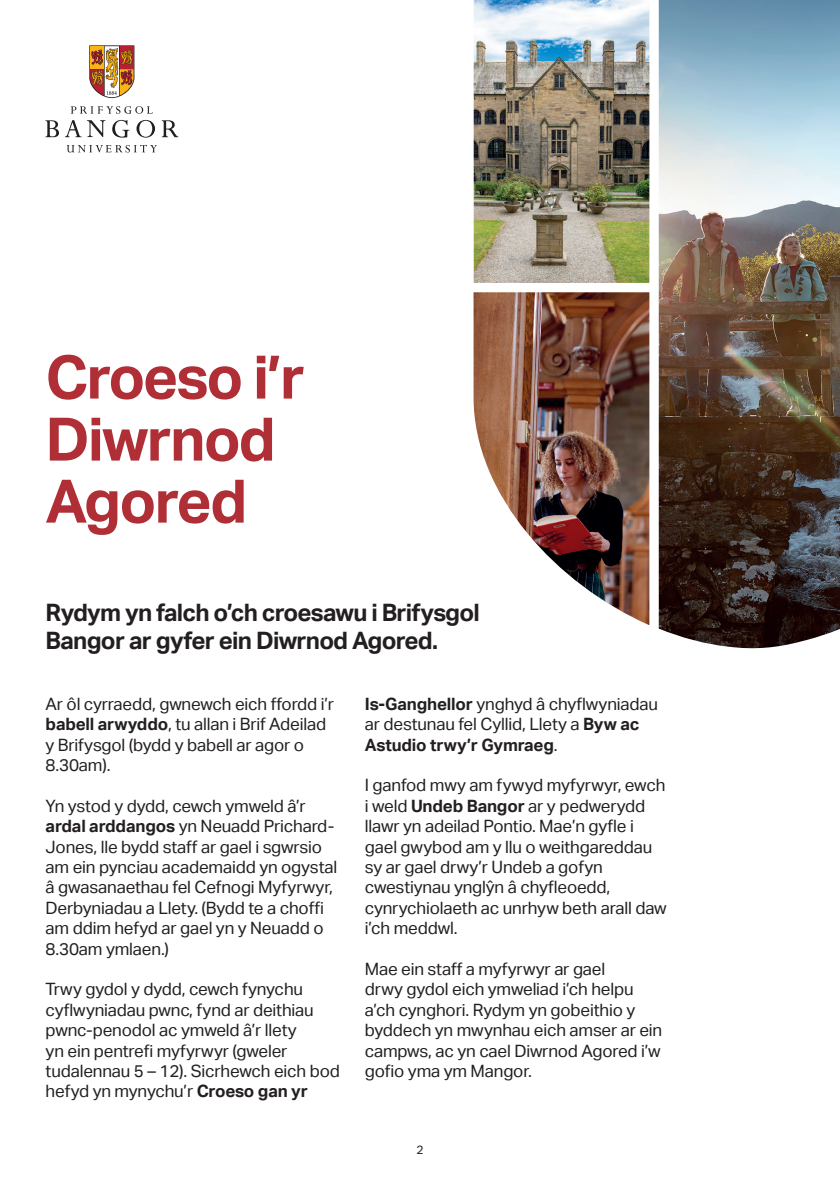
<style>
.page{position:relative;width:840px;height:1191px;background:#fff}
.page>*{position:absolute;margin:0;border:0;box-sizing:border-box;transform-origin:0 0}
.t1{font:700 60px/62px "Aktiv Grotesk";letter-spacing:-.03em;color:#b02f37}
.SubTitle{font:700 24px/28px "Aktiv Grotesk";letter-spacing:-.03em;color:#231f20}
.Body_Copy{font:17px/20.4px "Aktiv Grotesk";letter-spacing:-.01em;color:#231f20}
.t2{font:12px "Aktiv Grotesk";color:#231f20}
.s1{font-weight:700}
</style>
<div class="page">
<img style="left:473px;top:0;width:366px;height:649px">
<svg style="left:45px;top:120px;width:14px;height:17px"></svg>
<svg style="left:65px;top:120px;width:40px;height:17px"></svg>
<svg style="left:112px;top:120px;width:17px;height:18px"></svg>
<svg style="left:136px;top:120px;width:19px;height:18px"></svg>
<svg style="left:162px;top:120px;width:16px;height:17px"></svg>
<svg style="left:67px;top:145px;width:90px;height:7px"></svg>
<svg style="left:71px;top:106px;width:82px;height:8px"></svg>
<svg style="left:89px;top:45px;width:45px;height:53px"></svg>
<p class="t1" style="left:45px;top:347px;width:261px">Croeso i’r</p>
<p class="t1" style="left:45px;top:409px;width:232px">Diwrnod<br>Agored</p>
<p class="SubTitle" style="left:46px;top:599px;width:435px">Rydym yn falch o’ch croesawu i Brifysgol<br>Bangor ar gyfer ein Diwrnod Agored.</p>
<p class="Body_Copy" style="left:46px;top:693px;width:290px">Ar ôl cyrraedd, gwnewch eich ffordd i’r <span class="s1">babell arwyddo</span>, tu allan i Brif Adeilad y Brifysgol (bydd y babell ar agor o<br>8.30am).</p>
<p class="Body_Copy" style="left:46px;top:795px;width:293px">Yn ystod y dydd, cewch ymweld â’r <span class="s1">ardal arddangos</span> yn Neuadd Prichard-Jones, lle bydd staff ar gael i sgwrsio am ein pynciau academaidd yn ogystal â gwasanaethau fel Cefnogi Myfyrwyr, Derbyniadau a Llety. (Bydd te a choffi am ddim hefyd ar gael yn y Neuadd o 8.30am ymlaen.)</p>
<p class="Body_Copy" style="left:46px;top:979px;width:296px">Trwy gydol y dydd, cewch fynychu cyflwyniadau pwnc, fynd ar deithiau pwnc-penodol ac ymweld â’r llety<br>yn ein pentrefi myfyrwyr (gweler tudalennau 5 – 12). Sicrhewch eich bod hefyd yn mynychu’r <span class="s1">Croeso gan yr</span></p>
<p class="Body_Copy" style="left:364px;top:693px;width:294px"><span class="s1">Is-Ganghellor</span> ynghyd â chyflwyniadau ar destunau fel Cyllid, Llety a <span class="s1">Byw ac<br>Astudio trwy’r Gymraeg</span>.</p>
<p class="Body_Copy" style="left:364px;top:775px;width:303px">I ganfod mwy am fywyd myfyrwyr, ewch i weld <span class="s1">Undeb Bangor</span> ar y pedwerydd llawr yn adeilad Pontio. Mae’n gyfle i gael gwybod am y llu o weithgareddau sy ar gael drwy’r Undeb a gofyn cwestiynau ynglŷn â chyfleoedd, cynrychiolaeth ac unrhyw beth arall daw i’ch meddwl.</p>
<p class="Body_Copy" style="left:364px;top:959px;width:299px">Mae ein staff a myfyrwyr ar gael<br>drwy gydol eich ymweliad i’ch helpu a’ch cynghori. Rydym yn gobeithio y byddech yn mwynhau eich amser ar ein campws, ac yn cael Diwrnod Agored i’w gofio yma ym Mangor.</p>
<p class="t2" style="left:416px;top:1143px;width:9px">2</p>
</div>
